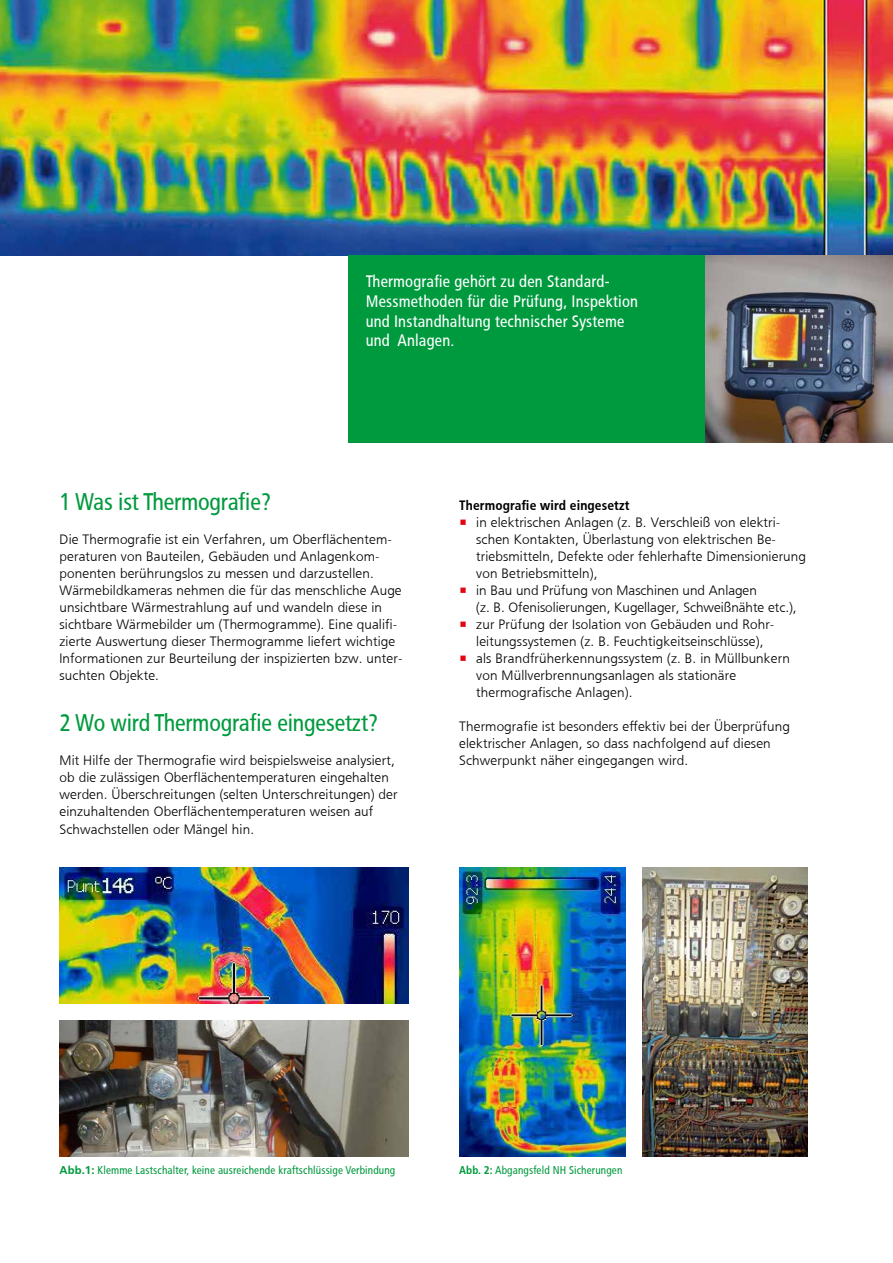
<style>
.page{position:relative;width:893px;height:1263px;background:#fff}
.page>*{position:absolute;margin:0;border:0;box-sizing:border-box;transform-origin:0 0}
.t1{font:24px "HDI Gerling Sans Cond Regular";letter-spacing:-.01em;color:#009a3e}
.t2{font:16.5px/19.5px "HDI Gerling Sans Cond Regular";letter-spacing:.01em;color:#fff}
.t3{font:13.5px/17px "HDI Gerling Sans Light";letter-spacing:.01em;color:#000}
.t4{font:13.5px "HDI Gerling Sans Cond Bold";letter-spacing:.01em;color:#000}
.t5{font:11.25px "HDI Gerling Sans Cond Regular";letter-spacing:.01em;color:#009a3e}
.s1{color:#e30613}
.s2{font-family:"HDI Gerling Sans Bold"}
.s3{font-family:"HDI Gerling Sans Cond Bold"}
</style>
<div class="page">
<img style="left:0;top:0;width:893px;height:255px">
<div style="left:349px;top:255px;width:357px;height:187px;background:#009a3e"></div>
<img style="left:706px;top:255px;width:187px;height:187px">
<img style="left:60px;top:867px;width:348px;height:136px">
<img style="left:60px;top:1020px;width:348px;height:137px">
<img style="left:459px;top:867px;width:166px;height:290px">
<img style="left:642px;top:867px;width:166px;height:289px">
<p class="t2" style="left:366px;top:272px;width:274px">Thermografie gehört zu den Standard-Messmethoden für die Prüfung, Inspektion und Instandhaltung technischer Systeme und Anlagen.</p>
<h1 class="t1" style="left:60px;top:488px;width:213px">1 Was ist Thermografie?</h1>
<p class="t3" style="left:60px;top:531px;width:344px">Die Thermografie ist ein Verfahren, um Oberflächentem&shy;peraturen von Bauteilen, Gebäuden und Anlagenkom&shy;ponenten berührungslos zu messen und darzustellen.<br>Wärmebildkameras nehmen die für das menschliche Auge unsichtbare Wärmestrahlung auf und wandeln diese in sichtbare Wärmebilder um (Thermogramme). Eine qualifi&shy;zierte Auswertung dieser Thermogramme liefert wichtige Informationen zur Beurteilung der inspizierten bzw. unter&shy;suchten Objekte.</p>
<h1 class="t1" style="left:60px;top:709px;width:321px">2 Wo wird Thermografie eingesetzt?</h1>
<p class="t3" style="left:60px;top:752px;width:340px">Mit Hilfe der Thermografie wird beispielsweise analysiert, ob die zulässigen Oberflächentemperaturen eingehalten werden. Überschreitungen (selten Unterschreitungen) der einzuhaltenden Oberflächentemperaturen weisen auf Schwachstellen oder Mängel hin.</p>
<p class="t4" style="left:459px;top:498px;width:172px">Thermografie wird eingesetzt</p>
<p class="t3" style="left:476px;top:514px;width:331px;text-indent:-17px"><span class="s1">•</span> in elektrischen Anlagen (z. B. Verschleiß von elektri&shy;schen Kontakten, Überlastung von elektrischen Be&shy;triebsmitteln, Defekte oder fehlerhafte Dimensionierung von Betriebsmitteln),</p>
<p class="t3" style="left:476px;top:582px;width:322px;text-indent:-17px"><span class="s1">•</span> in Bau und Prüfung von Maschinen und Anlagen<br>(z. B. Ofenisolierungen, Kugellager, Schweißnähte etc.),</p>
<p class="t3" style="left:459px;top:616px;width:317px;text-align:center"><span class="s1">•</span> zur Prüfung der Isolation von Gebäuden und Rohr&shy;leitungssystemen (z. B. Feuchtigkeitseinschlüsse),</p>
<p class="t3" style="left:476px;top:650px;width:315px;text-indent:-17px"><span class="s1">•</span> als Brandfrüherkennungssystem (z. B. in Müllbunkern von Müllverbrennungsanlagen als stationäre thermografische Anlagen).</p>
<p class="t3" style="left:459px;top:718px;width:332px">Thermografie ist besonders effektiv bei der Überprüfung elektrischer Anlagen, so dass nachfolgend auf diesen<br>Schwerpunkt näher eingegangen wird.</p>
<p class="t5" style="left:60px;top:1163px;width:337px"><span class="s2">Abb.1:</span> Klemme Lastschalter, keine ausreichende kraftschlüssige Verbindung</p>
<p class="t5" style="left:459px;top:1163px;width:165px"><span class="s3">Abb. 2:</span> Abgangsfeld NH Sicherungen</p>
</div>
